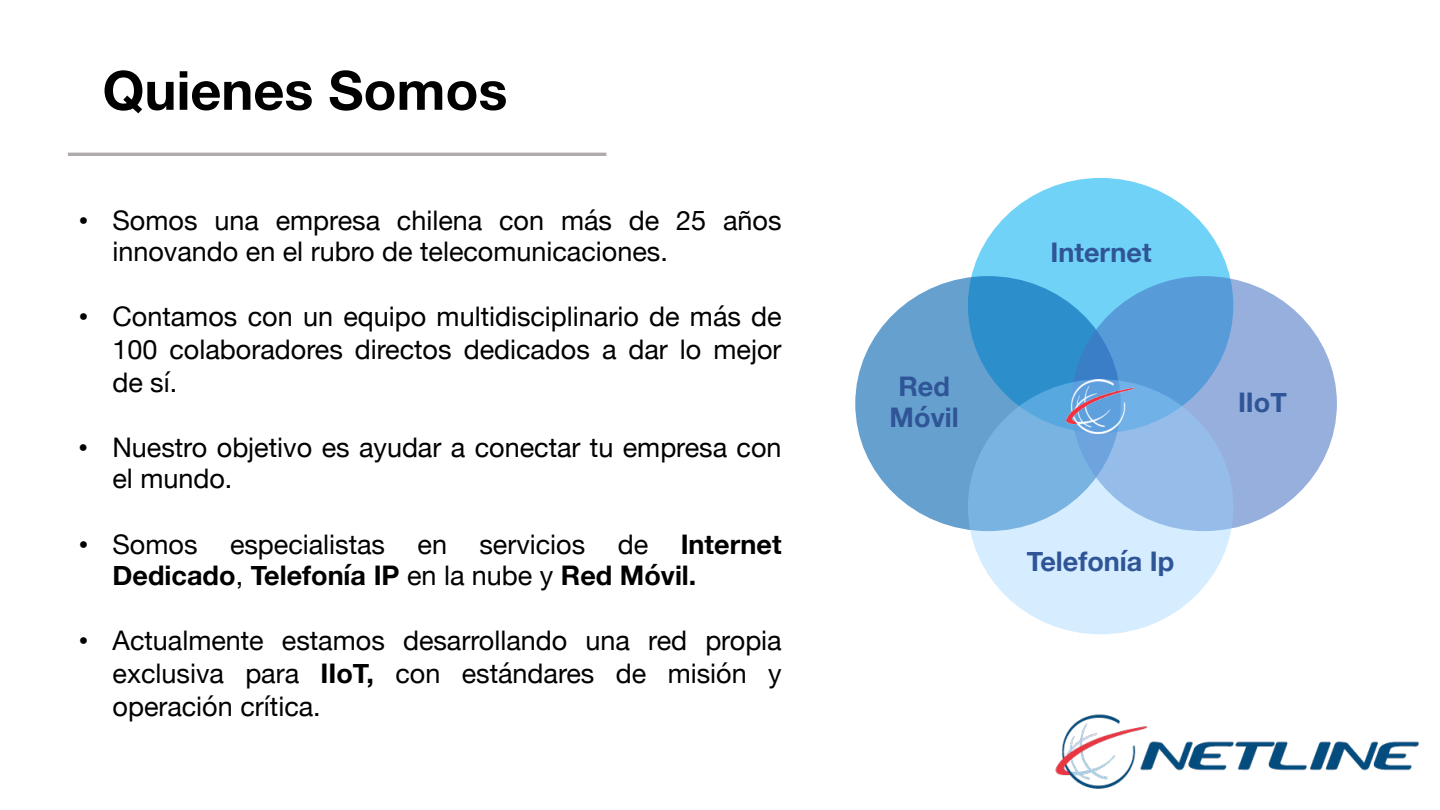
<style>
.page{position:relative;width:1440px;height:810px;background:#fff}
.page>*{position:absolute;margin:0;border:0;box-sizing:border-box;transform-origin:0 0}
.t1{font:700 54px "Helvetica Neue";color:#000}
.t2{font:27px/33.2px "Helvetica Neue";color:#000}
.t3{font:700 27px/31.3px "Helvetica Neue";color:#2f5597;text-align:center}
.s1{font-family:"Arial"}
.s2{font-weight:700}
</style>
<div class="page">
<img style="left:1055px;top:714px;width:365px;height:75px">
<div style="left:968px;top:178px;width:265px;height:255px;background:#70d2f6;border-radius:50%"></div>
<div style="left:855px;top:276px;width:266px;height:255px;background:#0061af;border-radius:50%;opacity:.6"></div>
<div style="left:1071px;top:276px;width:266px;height:255px;background:#4472c4;border-radius:50%;opacity:.56"></div>
<div style="left:968px;top:379px;width:265px;height:255px;background:#97d2ff;border-radius:50%;opacity:.4"></div>
<hr style="left:68px;top:153px;width:538px;height:3px;background:#afabab">
<img style="left:1067px;top:379px;width:67px;height:54px">
<h1 class="t1" style="left:102px;top:48px;width:406px">Quienes Somos</h1>
<p class="t2" style="left:112px;top:206px;width:671px;line-height:31.3px;text-indent:-34px"><span class="s1">!</span> Somos una empresa chilena con más de 25 años innovando en el rubro de telecomunicaciones.</p>
<p class="t2" style="left:112px;top:301px;width:671px;text-align:justify;text-indent:-34px"><span class="s1">!</span> Contamos con un equipo multidisciplinario de más de 100 colaboradores directos dedicados a dar lo mejor de sí.</p>
<p class="t2" style="left:112px;top:433px;width:671px;line-height:31.3px;text-indent:-34px"><span class="s1">!</span> Nuestro objetivo es ayudar a conectar tu empresa con el mundo.</p>
<p class="t2" style="left:112px;top:530px;width:671px;line-height:31.3px;text-indent:-34px"><span class="s1">!</span> Somos especialistas en servicios de <span class="s2">Internet<br>Dedicado</span>, <span class="s2">Telefonía IP</span> en la nube y <span class="s2">Red Móvil.</span></p>
<p class="t2" style="left:113px;top:625px;width:671px;text-align:justify;text-indent:-34px"><span class="s1">!</span> Actualmente estamos desarrollando una red propia exclusiva para <span class="s2">IIoT,</span> con estándares de misión y operación crítica.</p>
<p class="t3" style="left:890px;top:371px;width:71px">Red<br>Móvil</p>
<p class="t3" style="left:1051px;top:237px;width:103px">Internet</p>
<p class="t3" style="left:1027px;top:546px;width:149px">Telefonía Ip</p>
<p class="t3" style="left:1238px;top:388px;width:50px">IIoT</p>
</div>
